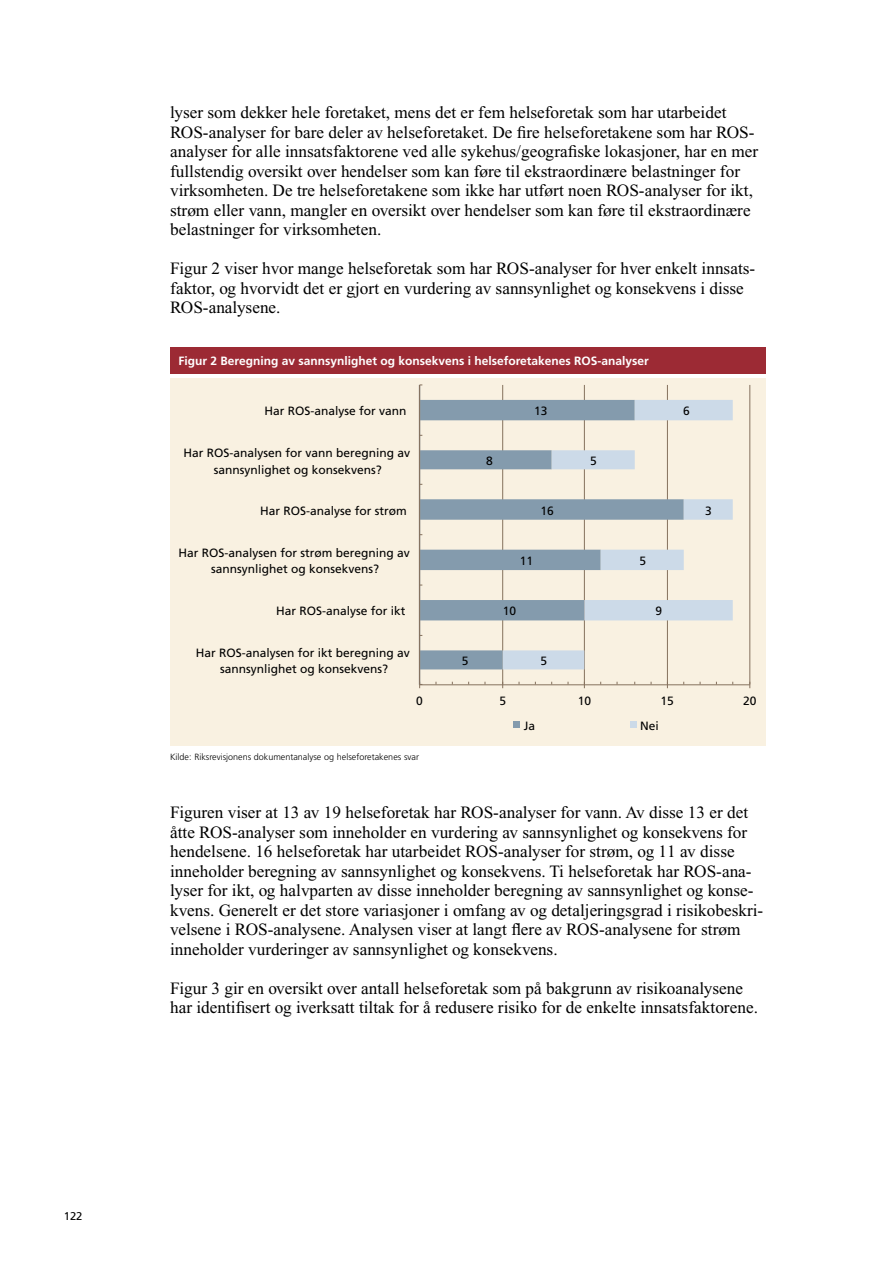
<style>
.page{position:relative;width:893px;height:1263px;background:#fff}
.page>*{position:absolute;margin:0;border:0;box-sizing:border-box;transform-origin:0 0}
.Brtekst{font:17.25px/19.5px "Times New Roman PS Std";color:#000}
.t1{font:12px/16.4px "Frutiger LT Std";color:#000;text-align:center}
.Figurtittel{font:700 12px "Frutiger LT Std";color:#fff}
.t2{font:11.25px "Frutiger LT Std";color:#000}
.Kildehenvisning{font:300 9px "Frutiger LT Std";color:#000}
</style>
<div class="page">
<div style="left:170px;top:348px;width:595px;height:26px;background:#9c2a34"></div>
<div style="left:170px;top:378px;width:595px;height:368px;background:#f9f1e1"></div>
<hr style="left:502px;top:385px;width:1px;height:299px;background:#85715d">
<hr style="left:584px;top:385px;width:1px;height:299px;background:#85715d">
<hr style="left:667px;top:385px;width:1px;height:299px;background:#85715d">
<hr style="left:750px;top:385px;width:1px;height:299px;background:#85715d">
<svg style="left:420px;top:400px;width:83px;height:269px"></svg>
<svg style="left:503px;top:400px;width:230px;height:269px"></svg>
<hr style="left:420px;top:684px;width:330px;height:1px;background:#85715d">
<hr style="left:419px;top:385px;width:1px;height:300px;background:#85715d">
<svg style="left:514px;top:721px;width:6px;height:6px"></svg>
<svg style="left:630px;top:721px;width:6px;height:6px"></svg>
<p class="t2" style="left:64px;top:1210px;width:20px">122</p>
<p class="Brtekst" style="left:170px;top:103px;width:590px">lyser som dekker hele foretaket, mens det er fem helseforetak som har utarbeidet ROS-analyser for bare deler av helseforetaket. De fire helseforetakene som har ROS&shy;analyser for alle innsatsfaktorene ved alle sykehus/geografiske lokasjoner, har en mer fullstendig oversikt over hendelser som kan føre til ekstraordinære belastninger for virksomheten. De tre helseforetakene som ikke har utført noen ROS-analyser for ikt, strøm eller vann, mangler en oversikt over hendelser som kan føre til ekstraordinære belastninger for virksomheten.</p>
<p class="Brtekst" style="left:170px;top:259px;width:587px">Figur 2 viser hvor mange helseforetak som har ROS-analyser for hver enkelt innsats&shy;faktor, og hvorvidt det er gjort en vurdering av sannsynlighet og konsekvens i disse<br>ROS-analysene.</p>
<p class="Figurtittel" style="left:179px;top:354px;width:472px">Figur 2 Beregning av sannsynlighet og konsekvens i helseforetakenes ROS-analyser</p>
<p class="t1" style="left:265px;top:403px;width:144px">Har ROS-analyse for vann</p>
<p class="t1" style="left:183px;top:445px;width:228px">Har ROS-analysen for vann beregning av sannsynlighet og konsekvens?</p>
<p class="t1" style="left:260px;top:503px;width:148px">Har ROS-analyse for strøm</p>
<p class="t1" style="left:178px;top:545px;width:233px">Har ROS-analysen for strøm beregning av sannsynlighet og konsekvens?</p>
<p class="t1" style="left:276px;top:603px;width:131px">Har ROS-analyse for ikt</p>
<p class="t1" style="left:196px;top:645px;width:216px">Har ROS-analysen for ikt beregning av sannsynlighet og konsekvens?</p>
<p class="t1" style="left:462px;top:653px;width:8px">5</p>
<p class="t1" style="left:486px;top:453px;width:8px">8</p>
<p class="t1" style="left:534px;top:403px;width:15px">13</p>
<p class="t1" style="left:683px;top:403px;width:8px">6</p>
<p class="t1" style="left:540px;top:503px;width:15px">16</p>
<p class="t1" style="left:590px;top:453px;width:8px">5</p>
<p class="t1" style="left:705px;top:503px;width:8px">3</p>
<p class="t1" style="left:520px;top:553px;width:15px">11</p>
<p class="t1" style="left:503px;top:603px;width:15px">10</p>
<p class="t1" style="left:640px;top:553px;width:8px">5</p>
<p class="t1" style="left:656px;top:603px;width:8px">9</p>
<p class="t1" style="left:540px;top:653px;width:8px">5</p>
<p class="t1" style="left:416px;top:693px;width:8px">0</p>
<p class="t1" style="left:499px;top:693px;width:8px">5</p>
<p class="t1" style="left:578px;top:693px;width:15px">10</p>
<p class="t1" style="left:660px;top:693px;width:15px">15</p>
<p class="t1" style="left:743px;top:693px;width:15px">20</p>
<p class="Kildehenvisning" style="left:170px;top:752px;width:250px">Kilde: Riksrevisjonens dokumentanalyse og helseforetakenes svar</p>
<p class="t1" style="left:524px;top:717px;width:13px">Ja</p>
<p class="t1" style="left:640px;top:717px;width:20px">Nei</p>
<p class="Brtekst" style="left:170px;top:803px;width:595px">Figuren viser at 13 av 19 helseforetak har ROS-analyser for vann. Av disse 13 er det åtte ROS-analyser som inneholder en vurdering av sannsynlighet og konsekvens for hendelsene. 16 helseforetak har utarbeidet ROS-analyser for strøm, og 11 av disse inneholder beregning av sannsynlighet og konsekvens. Ti helseforetak har ROS-ana&shy;lyser for ikt, og halvparten av disse inneholder beregning av sannsynlighet og konse&shy;kvens. Generelt er det store variasjoner i omfang av og detaljeringsgrad i risikobeskri&shy;velsene i ROS-analysene. Analysen viser at langt flere av ROS-analysene for strøm inneholder vurderinger av sannsynlighet og konsekvens.</p>
<p class="Brtekst" style="left:170px;top:978px;width:589px">Figur 3 gir en oversikt over antall helseforetak som på bakgrunn av risikoanalysene har identifisert og iverksatt tiltak for å redusere risiko for de enkelte innsatsfaktorene.</p>
</div>
